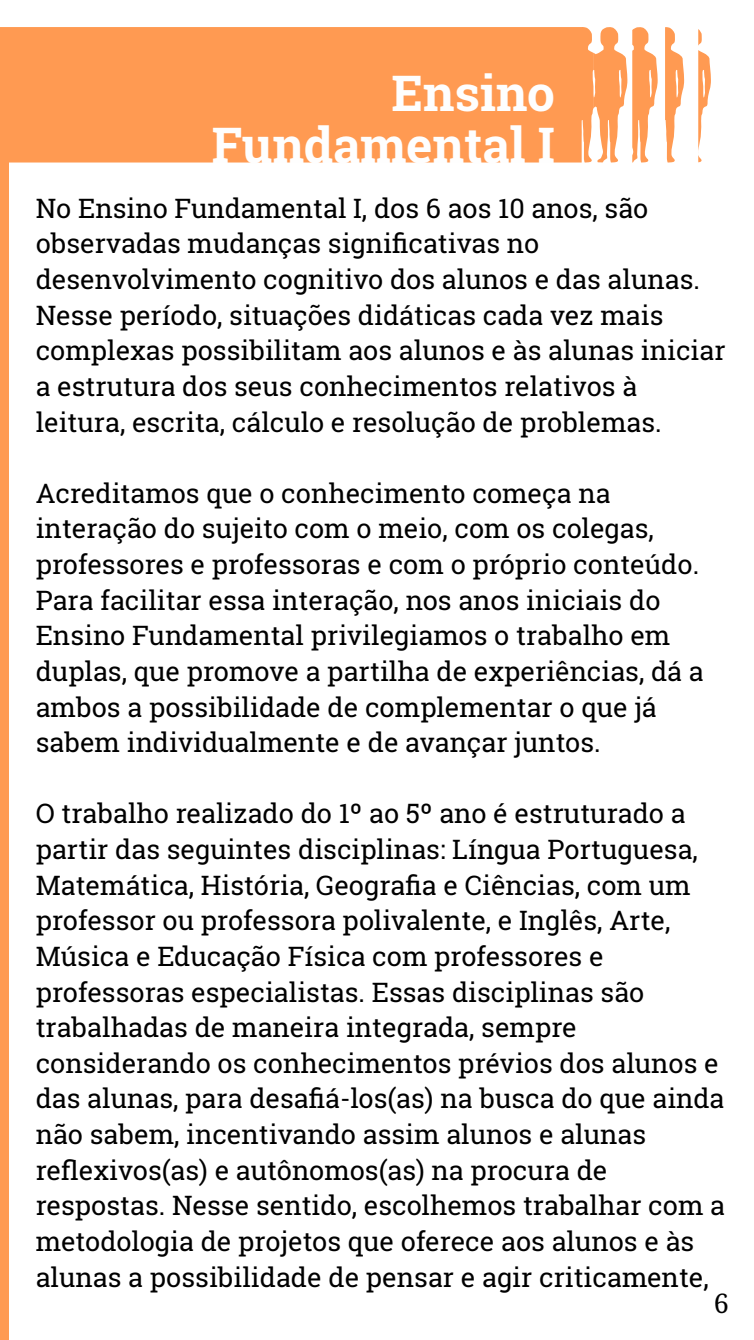
<style>
.page{position:relative;width:754px;height:1340px;background:#fff}
.page>*{position:absolute;margin:0;border:0;box-sizing:border-box;transform-origin:0 0}
.t1{font:700 49.5px/52.6px "Roboto Slab";color:#fefefe;text-align:right}
.t2{font:27px/35.6px "Roboto Slab";color:#000}
.t3{font:27px "Droid Serif";color:#000}
</style>
<div class="page">
<svg style="left:0;top:27px;width:710px;height:136px;background:#ffa362"></svg>
<div style="left:0;top:158px;width:8px;height:1181px;background:#ff9a52"></div>
<h1 class="t1" style="left:212px;top:65px;width:345px">Ensino<br>Fundamental I</h1>
<p class="t2" style="left:36px;top:189px;width:691px">No Ensino Fundamental I, dos 6 aos 10 anos, são observadas mudanças significativas no desenvolvimento cognitivo dos alunos e das alunas.<br>Nesse período, situações didáticas cada vez mais complexas possibilitam aos alunos e às alunas iniciar a estrutura dos seus conhecimentos relativos à leitura, escrita, cálculo e resolução de problemas.</p>
<p class="t2" style="left:36px;top:474px;width:669px">Acreditamos que o conhecimento começa na interação do sujeito com o meio, com os colegas, professores e professoras e com o próprio conteúdo.<br>Para facilitar essa interação, nos anos iniciais do Ensino Fundamental privilegiamos o trabalho em duplas, que promove a partilha de experiências, dá a ambos a possibilidade de complementar o que já sabem individualmente e de avançar juntos.</p>
<p class="t2" style="left:36px;top:795px;width:690px">O trabalho realizado do 1º ao 5º ano é estruturado a partir das seguintes disciplinas: Língua Portuguesa, Matemática, História, Geografia e Ciências, com um professor ou professora polivalente, e Inglês, Arte, Música e Educação Física com professores e professoras especialistas. Essas disciplinas são trabalhadas de maneira integrada, sempre considerando os conhecimentos prévios dos alunos e das alunas, para desafiá-los(as) na busca do que ainda não sabem, incentivando assim alunos e alunas reflexivos(as) e autônomos(as) na procura de respostas. Nesse sentido, escolhemos trabalhar com a metodologia de projetos que oferece aos alunos e às alunas a possibilidade de pensar e agir criticamente,</p>
<p class="t3" style="left:713px;top:1292px;width:17px">6</p>
</div>
